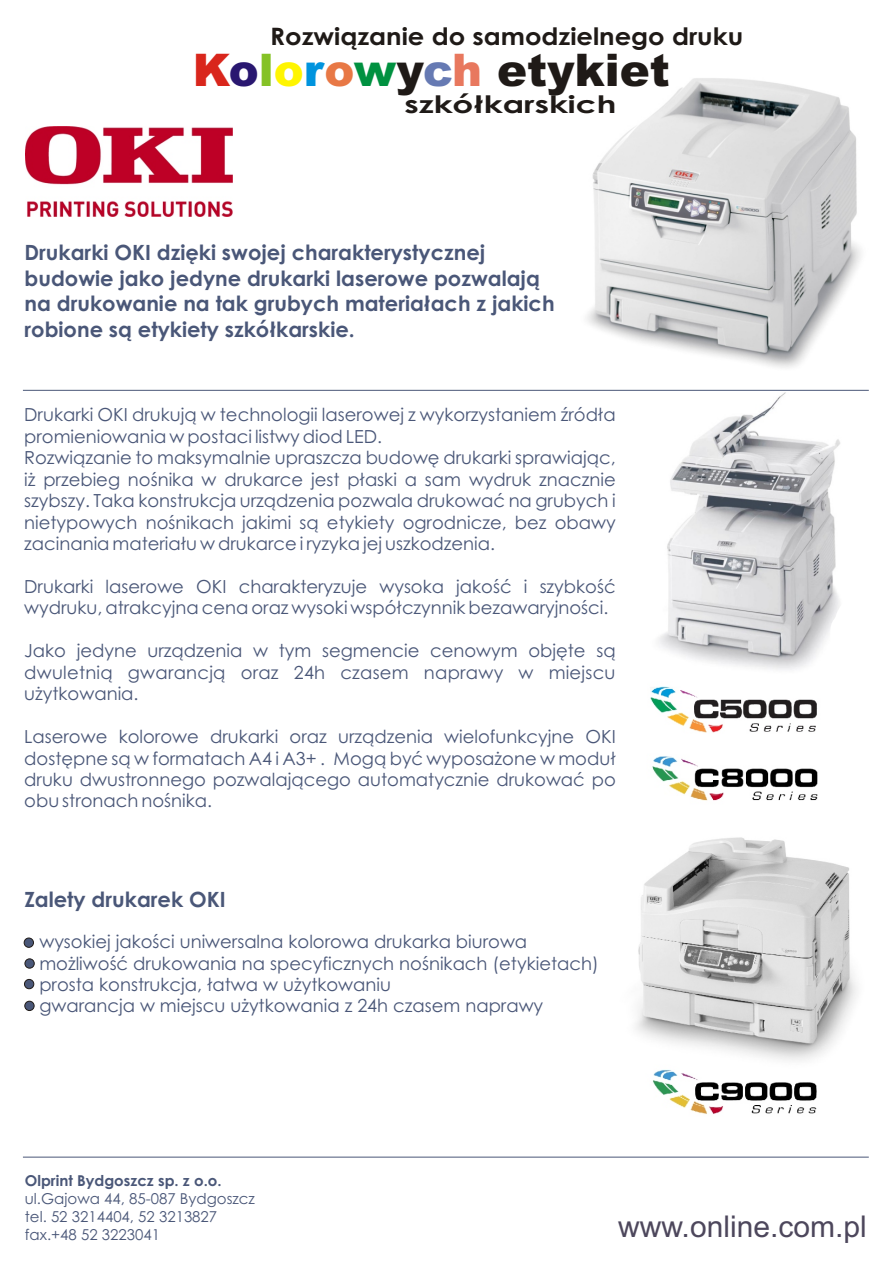
<style>
.page{position:relative;width:894px;height:1263px;background:#fff}
.page>*{position:absolute;margin:0;border:0;box-sizing:border-box;transform-origin:0 0}
.t1{font:900 45px "Arial";color:#1f1a17}
.t2{font:30px "Arial";color:#4d475c}
.t3{font:700 24px "Century Gothic";color:#1f1a17;scale:1.07 1}
.t4{font:700 24px "Century Gothic";color:#1f1a17;scale:1.36 1}
.t5{font:700 21px/25.5px "Century Gothic";color:#4a5778}
.t6{font:18px/21.5px "Century Gothic";color:#4a5778}
.t7{font:15px/17.9px "Century Gothic";color:#4a5778}
.t8{font:700 15px "Century Gothic";color:#4a5778}
.s1{color:#d9261c}
.s2{color:#291770}
.s3{color:#85c226}
.s4{color:#fff500}
.s5{color:#0094de}
.s6{color:#e87845}
.s7{color:#009140}
.s8{color:#667ab3}
.s9{color:#e8785e}
</style>
<div class="page">
<img style="left:636px;top:837px;width:221px;height:224px">
<img style="left:582px;top:389px;width:271px;height:281px">
<img style="left:587px;top:78px;width:274px;height:290px">
<hr style="left:23px;top:390px;width:846px;height:1px;background:#4a5778">
<hr style="left:23px;top:1157px;width:846px;height:1px;background:#4a5778">
<img style="left:652px;top:1069px;width:165px;height:46px">
<img style="left:652px;top:756px;width:166px;height:45px">
<img style="left:650px;top:686px;width:167px;height:47px">
<div style="left:24px;top:938px;width:10px;height:10px;background:#4a5778;border:1px solid #1f1a17;border-radius:50%"></div>
<div style="left:25px;top:959px;width:9px;height:9px;background:#4a5778;border:1px solid #1f1a17;border-radius:50%"></div>
<div style="left:25px;top:1001px;width:9px;height:10px;background:#4a5778;border:1px solid #1f1a17;border-radius:50%"></div>
<div style="left:24px;top:979px;width:10px;height:10px;background:#4a5778;border:1px solid #1f1a17;border-radius:50%"></div>
<img style="left:26px;top:126px;width:206px;height:90px">
<h3 class="t3" style="left:270px;top:27px;width:443px">Rozwi¹zanie do samodzielnego druku</h3>
<h1 class="t1" style="left:193px;top:54px;width:478px"><span class="s1">K</span><span class="s2">o</span><span class="s3">l</span><span class="s4">o</span><span class="s5">r</span><span class="s6">o</span><span class="s7">w</span>y<span class="s8">c</span><span class="s9">h</span> etykiet</h1>
<h3 class="t4" style="left:404px;top:95px;width:157px">szkó³karskich</h3>
<p class="t5" style="left:25px;top:242px;width:532px">Drukarki OKI dziêki swojej charakterystycznej budowie jako jedyne drukarki laserowe pozwalaj¹ na drukowanie na tak grubych materia³ach z jakich robione s¹ etykiety szkó³karskie.</p>
<p class="t6" style="left:24px;top:406px;width:593px">Drukarki OKI drukuj¹ w technologii laserowej z wykorzystaniem Ÿród³a promieniowania w postaci listwy diod LED.<br>Rozwi¹zanie to maksymalnie upraszcza budowê drukarki sprawiaj¹c, i¿ przebieg noœnika w drukarce jest p³aski a sam wydruk znacznie szybszy. Taka konstrukcja urz¹dzenia pozwala drukowaæ na grubych i nietypowych noœnikach jakimi s¹ etykiety ogrodnicze, bez obawy zacinania materia³u w drukarce i ryzyka jej uszkodzenia.</p>
<p class="t6" style="left:24px;top:577px;width:593px">Drukarki laserowe OKI charakteryzuje wysoka jakoœæ i szybkoœæ wydruku, atrakcyjna cena oraz wysoki wspó³czynnik bezawaryjnoœci.</p>
<p class="t6" style="left:24px;top:642px;width:593px;text-align:justify">Jako jedyne urz¹dzenia w tym segmencie cenowym objête s¹ dwuletni¹ gwarancj¹ oraz 24h czasem naprawy w miejscu u¿ytkowania.</p>
<p class="t6" style="left:24px;top:728px;width:593px;text-align:justify">Laserowe kolorowe drukarki oraz urz¹dzenia wielofunkcyjne OKI dostêpne s¹ w formatach A4 i A3+ . Mog¹ byæ wyposa¿one w modu³ druku dwustronnego pozwalaj¹cego automatycznie drukowaæ po obu stronach noœnika.</p>
<p class="t5" style="left:24px;top:888px;width:203px">Zalety drukarek OKI</p>
<p class="t6" style="left:39px;top:933px;width:561px">wysokiej jakoœci uniwersalna kolorowa drukarka biurowa mo¿liwoœæ drukowania na specyficznych noœnikach (etykietach) prosta konstrukcja, ³atwa w u¿ytkowaniu<br>gwarancja w miejscu u¿ytkowania z 24h czasem naprawy</p>
<p class="t8" style="left:25px;top:1175px;width:198px">Olprint Bydgoszcz sp. z o.o.</p>
<p class="t7" style="left:25px;top:1191px;width:232px">ul.Gajowa 44, 85-087 Bydgoszcz tel. 52 3214404, 52 3213827 fax.+48 52 3223041</p>
<h2 class="t2" style="left:618px;top:1216px;width:250px">www.online.com.pl</h2>
</div>
